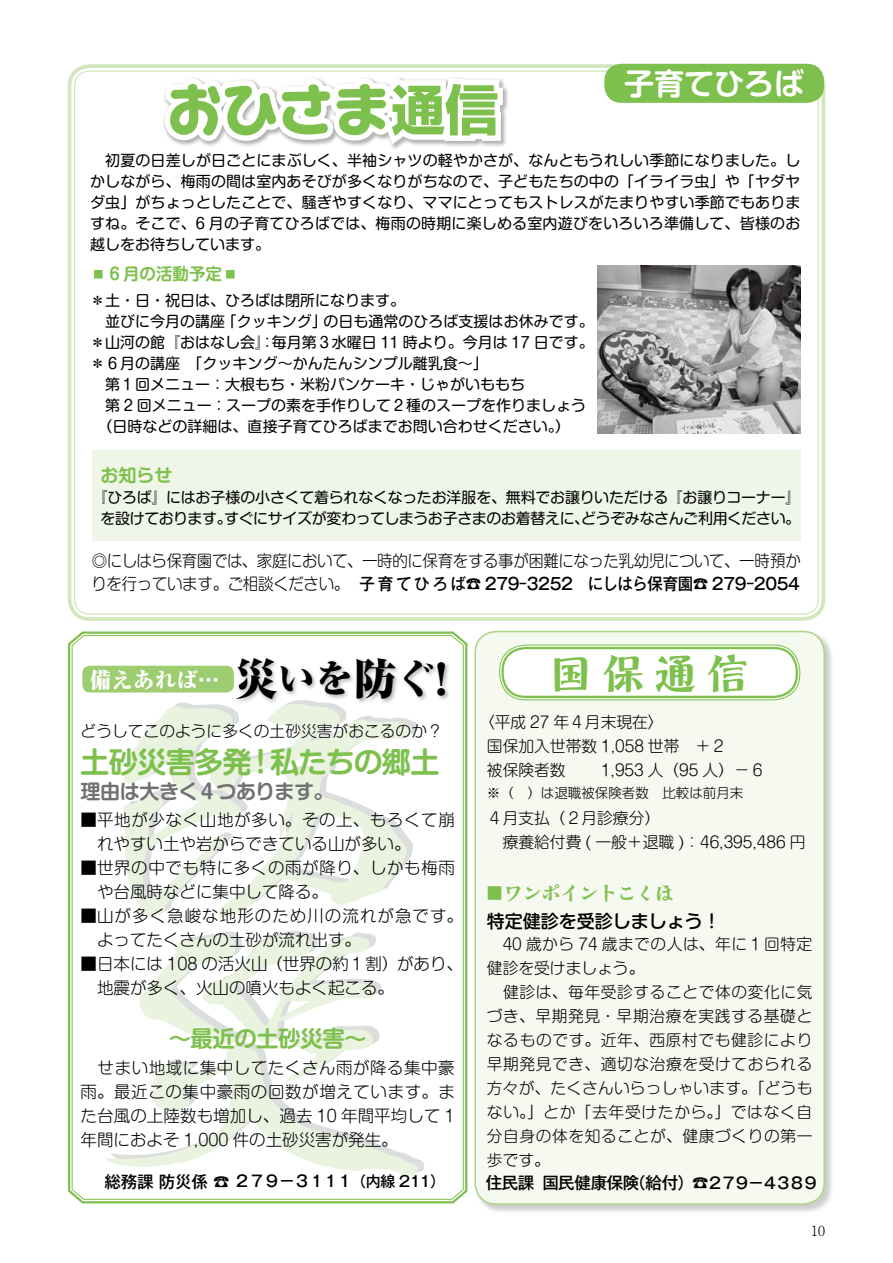
<style>
.page{position:relative;width:893px;height:1263px;background:#fff}
.page>*{position:absolute;margin:0;border:0;box-sizing:border-box;transform-origin:0 0}
.t1{font:800 55.5px "Capie N Std";color:#7ec04d}
.t2{font:700 43.5px "Moaria Std";color:#7ec04d}
.t3{font:800 expanded 43.2px "Ryumin Pr 6";color:#000}
.t4{font:800 expanded 37.8px "Ryumin Pr 6";color:#000}
.t5{font:700 30px "Shin M Go Pro De";color:#fff}
.t6{font:700 29.1px "Shin M Go Pro De";letter-spacing:-.025em;color:#7ec04d}
.t7{font:700 22.5px "Shin M Go Pro De";letter-spacing:-.025em;color:#7ec04d}
.t8{font:800 expanded 21.6px "Ryumin Pr 6";color:#fff}
.t9{font:700 21px "Moaria Std";letter-spacing:-.1em;color:#7ec04d}
.t10{font:700 20.1px "Shin M Go Pro De";letter-spacing:-.03em;color:#727171}
.t11{font:500 18px "Shin M Go Pro";color:#000}
.t12{font:700 18px "Shin M Go Pro De";color:#7ec04d}
.t13{font:300 16.5px/24px "Shin M Go Pro";color:#000}
.t14{font:300 16.5px "Shin M Go Pro";letter-spacing:-.025em;color:#000;scale:.94 1}
.t15{font:300 16.5px/24px "Shin M Go Pro";letter-spacing:.06em;color:#000}
.t16{font:300 16.5px/24px "Shin M Go Pro";letter-spacing:.035em;color:#000}
.t17{font:500 16.5px "Gothic MB101 Pr 6 N";letter-spacing:-.02em;color:#000;scale:.94 1}
.t18{font:500 16.5px "Gothic MB101 Pr 6 N";letter-spacing:-.02em;color:#000}
.t19{font:700 16.5px "Shin M Go Pro De";color:#7ec04d}
.t20{font:300 15.75px/24px "Shin M Go Pro";letter-spacing:.035em;color:#000}
.t21{font:300 15.75px/24px "Shin M Go Pro";color:#000}
.t22{font:500 15.75px "Gothic MB101 Pr 6 N";letter-spacing:-.12em;color:#000}
.t23{font:700 15.75px "Moaria Std";color:#7ec04d}
.t24{font:15px/21px "Shin M Go Pro";color:#000}
.t25{font:15px/21px "Shin M Go Pro";letter-spacing:-.02em;color:#000;text-align:right}
.t26{font:15px "Shin M Go Pro";letter-spacing:-.03em;color:#000}
.t27{font:300 13.8px "Ryumin Pr 6";color:#000}
.t28{font:300 13.5px "Shin M Go Pro";color:#000}
.t29{font:700 9.9px "Shin M Go Pro De";color:#7ec04d}
.s1{font-family:"Shin Go Pr 6";font-weight:700;font-size:54px}
.s2{font-size:43.2px}
.s3{font-size:16.5px}
.s4{font-size:15px}
</style>
<div class="page">
<div style="left:474px;top:631px;width:360px;height:583px;background:#000;opacity:.2"></div>
<div style="left:475px;top:631px;width:349px;height:573px;background:#f5f9f0;border-radius:21px"></div>
<div style="left:474px;top:631px;width:351px;height:574px;border:2px solid #acd383;border-radius:21px"></div>
<div style="left:501px;top:647px;width:297px;height:51px;background:#fff;border-radius:24px"></div>
<div style="left:499px;top:645px;width:301px;height:55px;border:1px solid #7ec04d;border-radius:26px"></div>
<div style="left:501px;top:647px;width:297px;height:51px;border:2px solid #7ec04d;border-radius:23px"></div>
<svg style="left:68px;top:631px;width:400px;height:573px"></svg>
<svg style="left:71px;top:634px;width:393px;height:566px"></svg>
<svg style="left:104px;top:931px;width:322px;height:245px"></svg>
<svg style="left:118px;top:699px;width:301px;height:219px"></svg>
<div style="left:82px;top:666px;width:152px;height:26px;background:#9dcd70;border-radius:8px"></div>
<div style="left:235px;top:656px;width:216px;height:48px;background:#000;opacity:.3"></div>
<div style="left:68px;top:64px;width:757px;height:557px;border:4px solid #d2e7bb;border-radius:20px"></div>
<div style="left:604px;top:64px;width:220px;height:39px;background:#7ec04d;border-radius:17px"></div>
<svg style="left:159px;top:70px;width:349px;height:381px"></svg>
<div style="left:92px;top:451px;width:709px;height:90px;background:#eff6e8"></div>
<img style="left:597px;top:265px;width:203px;height:168px">
<h1 class="t1" style="left:167px;top:68px;width:334px">おひさま<span class="s1">通信</span></h1>
<h3 class="t5" style="left:624px;top:59px;width:181px">子育てひろば</h3>
<p class="t24" style="left:90px;top:148px;width:712px;text-align:justify">　初夏の日差しが日ごとにまぶしく、半袖シャツの軽やかさが、なんともうれしい季節になりました。しかしながら、梅雨の間は室内あそびが多くなりがちなので、子どもたちの中の「イライラ虫」や「ヤダヤダ虫」がちょっとしたことで、騒ぎやすくなり、ママにとってもストレスがたまりやすい季節でもありますね。そこで、6 月の子育てひろばでは、梅雨の時期に楽しめる室内遊びをいろいろ準備して、皆様のお越しをお待ちしています。</p>
<p class="t19" style="left:107px;top:260px;width:117px">６月の活動予定</p>
<p class="t29" style="left:93px;top:266px;width:11px">■</p>
<p class="t24" style="left:324px;top:288px;width:272px;text-indent:-233px">＊土・日・祝日は、ひろばは閉所になります。<br>の日も通常のひろば支援はお休みです。</p>
<p class="t29" style="left:225px;top:266px;width:11px">■</p>
<p class="t24" style="left:222px;top:309px;width:106px">「クッキング」</p>
<p class="t24" style="left:90px;top:309px;width:136px">　並びに今月の講座</p>
<p class="t24" style="left:90px;top:330px;width:497px">＊山河の館『おはなし会：』<br>＊６月の講座　「クッキング～かんたんシンプル離乳食~「<br>　第１回メニュー：大根もち・米粉パンケーキ・じゃがいももち<br>　第 2 回メニュー：スープの素を手作りして２種のスープを作りましょう　（日時などの詳細は、直接子育てひろばまでお問い合わせください (。</p>
<p class="t12" style="left:101px;top:460px;width:73px">お知らせ</p>
<p class="t25" style="left:92px;top:485px;width:709px">『ひろば』にはお子様の小さくて着られなくなったお洋服を、無料でお譲りいただける『お譲りコーナー『すぐにサイズが変わってしまうお子さまのお着替えにどうぞみなさんご利用ください。</p>
<p class="t24" style="left:272px;top:330px;width:323px">毎月第３水曜日 11 時より。今月は 17 日です。</p>
<p class="t26" style="left:100px;top:506px;width:133px">を設けております。</p>
<p class="t24" style="left:574px;top:506px;width:16px">、</p>
<p class="t14" style="left:92px;top:548px;width:756px">◎にしはら保育園では、家庭において、一時的に保育をする事が困難になった乳幼児について、一時預か</p>
<p class="t17" style="left:359px;top:570px;width:470px">子育てひろば☎ 279–3252　にしはら保育園☎ 279–2054</p>
<p class="t14" style="left:92px;top:571px;width:276px">りを行っています。ご相談ください。</p>
<h3 class="t8" style="left:90px;top:663px;width:131px">備えあれば…</h3>
<h3 class="t4" style="left:235px;top:649px;width:201px"><span class="s2">災</span>いを<span class="s2">防</span>ぐ</h3>
<h3 class="t3" style="left:435px;top:645px;width:15px">!</h3>
<p class="t21" style="left:81px;top:717px;width:364px">どうしてこのように多くの土砂災害がおこるのか?</p>
<h3 class="t6" style="left:270px;top:738px;width:171px">私たちの郷土</h3>
<h3 class="t6" style="left:80px;top:738px;width:173px">土砂災害多発</h3>
<h3 class="t10" style="left:81px;top:775px;width:255px">理由は大きく４つあります。</h3>
<p class="t13" style="left:97px;top:806px;width:359px;text-indent:-17px">■平地が少なく山地が多い。その上、もろくて崩れやすい土や岩からできている山が多い。</p>
<p class="t16" style="left:97px;top:854px;width:359px;text-indent:-17px">■世界の中でも特に多くの雨が降り、しかも梅雨や台風時などに集中して降る。</p>
<p class="t15" style="left:97px;top:902px;width:367px;text-indent:-17px">■山が多く急峻な地形のため川の流れが急です。よってたくさんの土砂が流れ出す。</p>
<p class="t13" style="left:97px;top:950px;width:367px;text-indent:-17px">■日本には 108 の活火山（世界の約１割）があり、地震が多く、火山の噴火もよく起こる。</p>
<h3 class="t6" style="left:246px;top:738px;width:31px">！</h3>
<h3 class="t7" style="left:169px;top:1020px;width:199px">〜最近の土砂災害〜</h3>
<p class="t13" style="left:81px;top:1053px;width:376px;text-align:justify">　せまい地域に集中してたくさん雨が降る集中豪雨。最近この集中豪雨の回数が増えています。また台風の上陸数も増加し、過去 10 年間平均して 1年間におよそ 1,000 件の土砂災害が発生。</p>
<p class="t22" style="left:105px;top:1168px;width:342px"><span class="s3">総務課防災係 ☎</span> ２７９−３１１１<span class="s4">（内線 211(</span></p>
<h2 class="t2" style="left:549px;top:644px;width:202px">国保通信</h2>
<p class="t21" style="left:479px;top:708px;width:186px">〈平成 27 年４月末現在〈</p>
<p class="t21" style="left:487px;top:732px;width:280px">国保加入世帯数 1,058 世帯<br>被保険者数　　1,953 人（95 人(－６</p>
<p class="t28" style="left:487px;top:782px;width:258px">※（　）は退職被保険者数　比較は前月末</p>
<p class="t21" style="left:487px;top:804px;width:320px">４月支払（２月診療分(<br>　療養給付費 ( 一般＋退職 )：46,395,486 円</p>
<h3 class="t9" style="left:503px;top:878px;width:174px">ワンポイントこくほ</h3>
<p class="t20" style="left:695px;top:732px;width:33px">＋２</p>
<p class="t23" style="left:487px;top:882px;width:17px">■</p>
<p class="t11" style="left:487px;top:906px;width:235px">特定健診を受診しましょう!</p>
<p class="t20" style="left:487px;top:930px;width:327px">　40 歳から 74 歳までの人は、年に１回特定健診を受けましょう。<br>　健診は、毎年受診することで体の変化に気づき、早期発見・早期治療を実践する基礎となるものです。近年、西原村でも健診により早期発見でき、適切な治療を受けておられる方々が、たくさんいらっしゃいます。「どうもない。」とか「去年受けたから。」ではなく自分自身の体を知ることが、健康づくりの第一歩です。</p>
<p class="t18" style="left:486px;top:1169px;width:50px">住民課</p>
<p class="t22" style="left:629px;top:1170px;width:191px"><span class="s3">（給付(☎</span>２７９−４３８９</p>
<p class="t18" style="left:542px;top:1169px;width:98px">国民健康保険</p>
<p class="t27" style="left:811px;top:1220px;width:15px">10</p>
</div>
